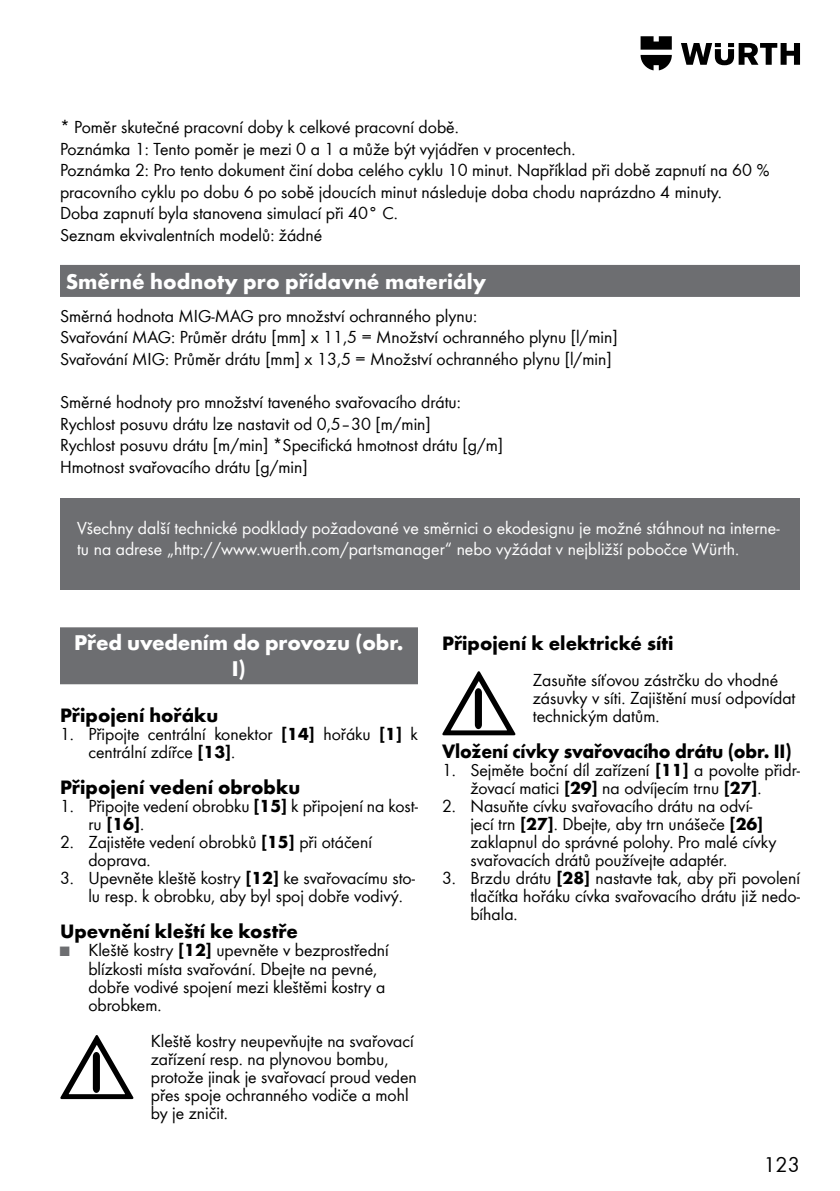
<style>
.page{position:relative;width:840px;height:1191px;background:#fff}
.page>*{position:absolute;margin:0;border:0;box-sizing:border-box;transform-origin:0 0}
.t1{font:700 22px/26.4px "Wuerth";color:#fff;text-align:center}
.t2{font:22px "Wuerth";color:#000}
.t3{font:700 20px "Wuerth";color:#000}
.t4{font:700 20px "Wuerth";color:#000;scale:.95 1}
.t5{font:18px/18px "Wuerth";color:#000}
.t6{font:18px/21.6px "Wuerth";color:#fff}
.s1{font-weight:700}
.s2{font-size:14px;color:#6d6e71}
</style>
<div class="page">
<svg style="left:681px;top:43px;width:118px;height:22px"></svg>
<svg style="left:640px;top:36px;width:31px;height:34px"></svg>
<div style="left:60px;top:265px;width:739px;height:32px;background:#6d6e71"></div>
<div style="left:60px;top:498px;width:739px;height:91px;background:#6d6e71"></div>
<div style="left:60px;top:627px;width:358px;height:28px;background:#6d6e71"></div>
<div style="left:60px;top:652px;width:358px;height:32px;background:#6d6e71"></div>
<svg style="left:60px;top:1035px;width:74px;height:64px"></svg>
<svg style="left:442px;top:671px;width:73px;height:64px"></svg>
<p class="t5" style="left:60px;top:115px;width:710px;line-height:21.6px">* Poměr skutečné pracovní doby k celkové pracovní době.<br>Poznámka 1: Tento poměr je mezi 0 a 1 a může být vyjádřen v procentech.<br>Poznámka 2: Pro tento dokument činí doba celého cyklu 10 minut. Například při době zapnutí na 60 % pracovního cyklu po dobu 6 po sobě jdoucích minut následuje doba chodu naprázdno 4 minuty.<br>Doba zapnutí byla stanovena simulací při 40° C.<br>Seznam ekvivalentních modelů: žádné</p>
<p class="t1" style="left:66px;top:266px;width:422px">Směrné hodnoty pro přídavné materiály</p>
<p class="t5" style="left:60px;top:304px;width:559px;line-height:21.6px">Směrná hodnota MIG-MAG pro množství ochranného plynu:<br>Svařování MAG: Průměr drátu [mm] x 11,5 = Množství ochranného plynu [l/min]<br>Svařování MIG: Průměr drátu [mm] x 13,5 = Množství ochranného plynu [l/min]</p>
<p class="t5" style="left:60px;top:390px;width:444px;line-height:21.6px">Směrné hodnoty pro množství taveného svařovacího drátu:<br>Rychlost posuvu drátu lze nastavit od 0,5–30 [m/min]<br>Rychlost posuvu drátu [m/min] *Specifická hmotnost drátu [g/m] Hmotnost svařovacího drátu [g/min]</p>
<p class="t6" style="left:77px;top:516px;width:703px">Všechny další technické podklady požadované ve směrnici o ekodesignu je možné stáhnout na interne&shy;tu na adrese „http://www.wuerth.com/partsmanager“ nebo vyžádat v nejbližší pobočce Würth.</p>
<p class="t1" style="left:74px;top:627px;width:330px">Před uvedením do provozu (obr.<br>I)</p>
<p class="t3" style="left:60px;top:700px;width:160px">Připojení hořáku</p>
<p class="t5" style="left:88px;top:724px;width:331px;text-indent:-28px">1. Připojte centrální konektor <span class="s1">[14]</span> hořáku <span class="s1">[1]</span> k centrální zdířce <span class="s1">[13]</span>.</p>
<p class="t3" style="left:60px;top:772px;width:241px">Připojení vedení obrobku</p>
<p class="t5" style="left:88px;top:796px;width:331px;text-indent:-28px">1. Připojte vedení obrobku <span class="s1">[15]</span> k připojení na kost&shy;ru <span class="s1">[16]</span>.</p>
<p class="t5" style="left:88px;top:832px;width:285px;text-indent:-28px">2. Zajistěte vedení obrobků <span class="s1">[15]</span> při otáčení doprava.</p>
<p class="t5" style="left:88px;top:868px;width:328px;text-indent:-28px">3. Upevněte kleště kostry <span class="s1">[12]</span> ke svařovacímu sto&shy;lu resp. k obrobku, aby byl spoj dobře vodivý.</p>
<p class="t3" style="left:60px;top:917px;width:239px">Upevnění kleští ke kostře</p>
<p class="t5" style="left:88px;top:940px;width:302px;text-indent:-28px"><span class="s2">■</span> Kleště kostry <span class="s1">[12]</span> upevněte v bezprostřední blízkosti místa svařování. Dbejte na pevné, dobře vodivé spojení mezi kleštěmi kostry a obrobkem.</p>
<p class="t5" style="left:151px;top:1030px;width:267px">Kleště kostry neupevňujte na svařovací zařízení resp. na plynovou bombu, protože jinak je svařovací proud veden přes spoje ochranného vodiče a mohl by je zničit.</p>
<p class="t3" style="left:442px;top:628px;width:233px">Připojení k elektrické síti</p>
<p class="t5" style="left:532px;top:670px;width:264px">Zasuňte síťovou zástrčku do vhodné zásuvky v síti. Zajištění musí odpovídat technickým datům.</p>
<p class="t4" style="left:442px;top:736px;width:369px">Vložení cívky svařovacího drátu (obr. II)</p>
<p class="t5" style="left:442px;top:760px;width:359px;text-align:center">1. Sejměte boční díl zařízení <span class="s1">[11]</span> a povolte přidr&shy;žovací matici <span class="s1">[29]</span> na odvíjecím trnu <span class="s1">[27]</span>.</p>
<p class="t5" style="left:470px;top:796px;width:307px;text-indent:-28px">2. Nasuňte cívku svařovacího drátu na odví&shy;jecí trn <span class="s1">[27]</span>. Dbejte, aby trn unášeče <span class="s1">[26] </span>zaklapnul do správné polohy. Pro malé cívky svařovacích drátů používejte adaptér.</p>
<p class="t5" style="left:470px;top:868px;width:331px;text-align:justify;text-indent:-28px">3. Brzdu drátu <span class="s1">[28]</span> nastavte tak, aby při povolení tlačítka hořáku cívka svařovacího drátu již nedo&shy;bíhala.</p>
<p class="t2" style="left:763px;top:1149px;width:38px">123</p>
</div>
